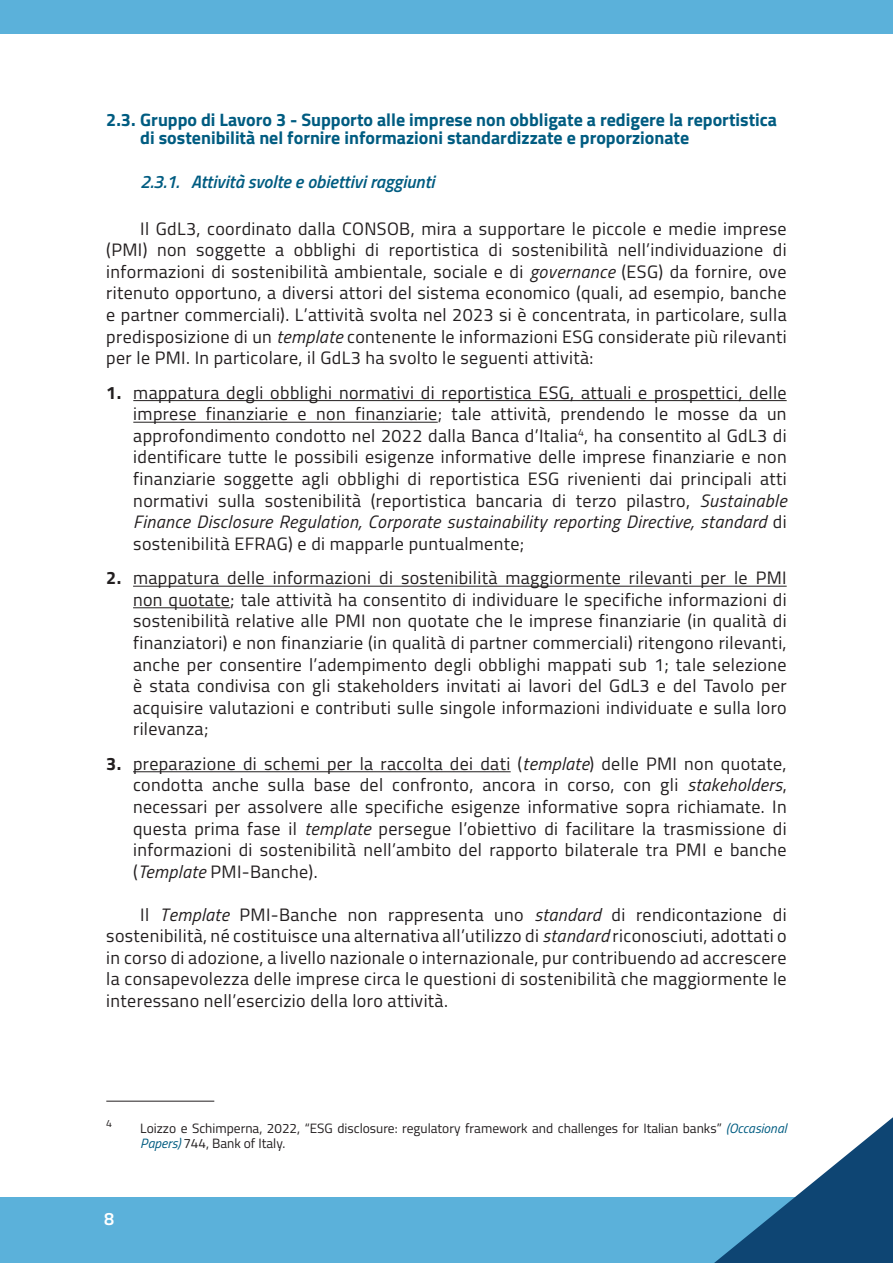
<style>
.page{position:relative;width:893px;height:1263px;background:#fff}
.page>*{position:absolute;margin:0;border:0;box-sizing:border-box;transform-origin:0 0}
.PARAGRAFO__Testo{font:18px/21.6px "Titillium";letter-spacing:.02em;color:#231f20;text-align:justify}
.SOTTOTITOLO__Testo{font:700 18px/18px "Titillium";color:#005c81}
.SOTTOTITOLO__Testo-2{font:italic 600 18px "Titillium";color:#005c81}
.t1{font:600 18px "Titillium";color:#fff}
.NOTA__Testo{font:13.5px/15px "Titillium";color:#231f20}
.NOTA__Testo-2{font:10.5px "Titillium";color:#231f20}
.s1{font-style:italic}
.s2{font-weight:700}
.s3{font-style:italic;color:#005c81}
</style>
<div class="page">
<div style="left:0;top:1197px;width:893px;height:66px;background:#5bb1da"></div>
<svg style="left:714px;top:1117px;width:179px;height:146px"></svg>
<div style="left:0;top:0;width:893px;height:34px;background:#5bb1da"></div>
<hr style="left:133px;top:400px;width:654px;height:1px;background:#231f20">
<hr style="left:133px;top:422px;width:305px;height:1px;background:#231f20">
<hr style="left:133px;top:586px;width:654px;height:1px;background:#231f20">
<hr style="left:133px;top:607px;width:97px;height:1px;background:#231f20">
<hr style="left:133px;top:771px;width:378px;height:1px;background:#231f20">
<hr style="left:106px;top:1101px;width:108px;height:1px;background:#231f20">
<p class="SOTTOTITOLO__Testo" style="left:140px;top:110px;width:638px;text-indent:-34px">2.3. Gruppo di Lavoro 3 - Supporto alle imprese non obbligate a redigere la reportistica di sostenibilità nel fornire informazioni standardizzate e proporzionate</p>
<p class="SOTTOTITOLO__Testo-2" style="left:140px;top:167px;width:296px">2.3.1. Attività svolte e obiettivi raggiunti</p>
<p class="PARAGRAFO__Testo" style="left:106px;top:217px;width:682px;text-indent:34px">Il GdL3, coordinato dalla CONSOB, mira a supportare le piccole e medie imprese (PMI) non soggette a obblighi di reportistica di sostenibilità nell’individuazione di informazioni di sostenibilità ambientale, sociale e di <span class="s1">governance</span> (ESG) da fornire, ove ritenuto opportuno, a diversi attori del sistema economico (quali, ad esempio, banche e partner commerciali). L’attività svolta nel 2023 si è concentrata, in particolare, sulla predisposizione di un <span class="s1">template</span> contenente le informazioni ESG considerate più rilevanti per le PMI. In particolare, il GdL3 ha svolto le seguenti attività:</p>
<p class="PARAGRAFO__Testo" style="left:133px;top:381px;width:655px;text-indent:-27px"><span class="s2">1.</span> mappatura degli obblighi normativi di reportistica ESG, attuali e prospettici, delle imprese finanziarie e non finanziarie; tale attività, prendendo le mosse da un approfondimento condotto nel 2022 dalla Banca d’Italia<sup>4</sup>, ha consentito al GdL3 di identificare tutte le possibili esigenze informative delle imprese finanziarie e non finanziarie soggette agli obblighi di reportistica ESG rivenienti dai principali atti normativi sulla sostenibilità (reportistica bancaria di terzo pilastro, <span class="s1">Sustainable Finance Disclosure Regulation, Corporate sustainability reporting Directive, standard</span> di sostenibilità EFRAG) e di mapparle puntualmente;</p>
<p class="PARAGRAFO__Testo" style="left:133px;top:566px;width:655px;text-indent:-27px"><span class="s2">2.</span> mappatura delle informazioni di sostenibilità maggiormente rilevanti per le PMI non quotate; tale attività ha consentito di individuare le specifiche informazioni di sostenibilità relative alle PMI non quotate che le imprese finanziarie (in qualità di finanziatori) e non finanziarie (in qualità di partner commerciali) ritengono rilevanti, anche per consentire l’adempimento degli obblighi mappati sub 1; tale selezione è stata condivisa con gli stakeholders invitati ai lavori del GdL3 e del Tavolo per acquisire valutazioni e contributi sulle singole informazioni individuate e sulla loro rilevanza;</p>
<p class="PARAGRAFO__Testo" style="left:133px;top:752px;width:655px;text-indent:-27px"><span class="s2">3.</span> preparazione di schemi per la raccolta dei dati (<span class="s1">template</span>) delle PMI non quotate, condotta anche sulla base del confronto, ancora in corso, con gli <span class="s1">stakeholders</span>, necessari per assolvere alle specifiche esigenze informative sopra richiamate. In questa prima fase il <span class="s1">template</span> persegue l’obiettivo di facilitare la trasmissione di informazioni di sostenibilità nell’ambito del rapporto bilaterale tra PMI e banche (<span class="s1">Template</span> PMI-Banche).</p>
<p class="PARAGRAFO__Testo" style="left:106px;top:903px;width:682px;text-indent:34px">Il <span class="s1">Template</span> PMI-Banche non rappresenta uno <span class="s1">standard</span> di rendicontazione di sostenibilità, né costituisce una alternativa all’utilizzo di <span class="s1">standard</span> riconosciuti, adottati o in corso di adozione, a livello nazionale o internazionale, pur contribuendo ad accrescere la consapevolezza delle imprese circa le questioni di sostenibilità che maggiormente le interessano nell’esercizio della loro attività.</p>
<p class="NOTA__Testo-2" style="left:106px;top:1116px;width:7px">4</p>
<p class="NOTA__Testo" style="left:140px;top:1120px;width:648px">Loizzo e Schimperna, 2022, “ESG disclosure: regulatory framework and challenges for Italian banks” <span class="s3">(Occasional<br>Papers)</span> 744, Bank of Italy.</p>
<p class="t1" style="left:104px;top:1205px;width:12px">8</p>
</div>
